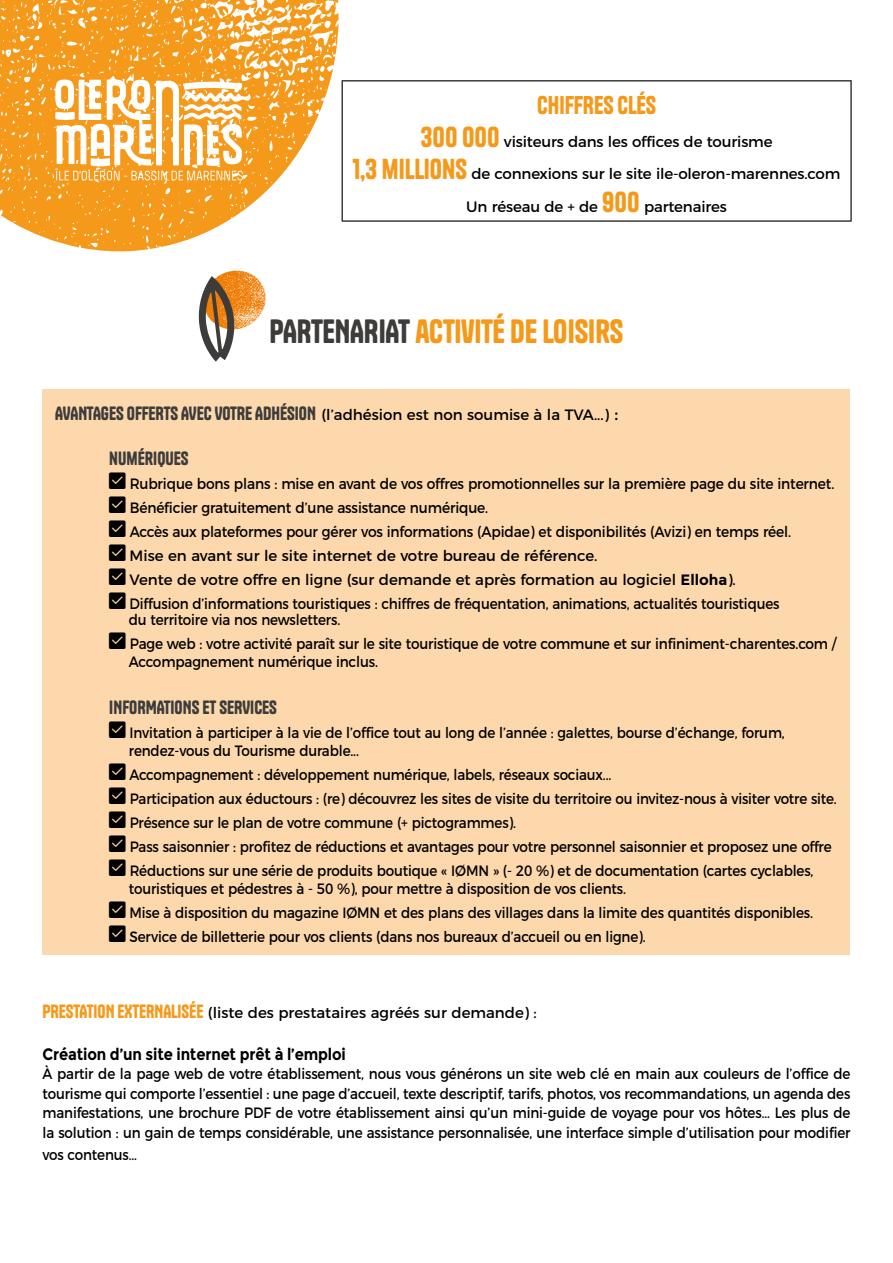
<style>
.page{position:relative;width:893px;height:1263px;background:#fff}
.page>*{position:absolute;margin:0;border:0;box-sizing:border-box;transform-origin:0 0}
.t1{font:31.5px "Tanker";letter-spacing:-.005em;color:#f5991a}
.t2{font:24px "Tanker";letter-spacing:-.005em;color:#f5991a}
.t3{font:18px "Tanker";color:#3d3c3b}
.t4{font:700 16.5px "Montserrat";letter-spacing:-.01em;color:#000;scale:.9 1}
.t5{font:15px/24px "Montserrat";letter-spacing:-.01em;color:#000;scale:.9 1}
.t6{font:15px/24px "Montserrat";letter-spacing:-.01em;color:#000;scale:.92 1}
.t7{font:15px/32.4px "Montserrat";letter-spacing:-.01em;color:#000;text-align:center}
.t8{font:15px "Montserrat";letter-spacing:-.01em;color:#000;scale:.91 1}
.s1{font-family:"Tanker";font-size:27px;color:#f5991a}
.s2{color:#3d3c3b}
.s3{font-family:"Tanker";font-size:18px;color:#3d3c3b}
.s4{font-size:18px}
.s5{font-weight:700}
.s6{font-family:"Tanker";font-size:18px;color:#f5991a}
</style>
<div class="page">
<svg style="left:0;top:0;width:339px;height:252px;fill:#f5991a"></svg>
<svg style="left:261px;top:62px;width:2px;height:6px"></svg>
<svg style="left:268px;top:21px;width:6px;height:12px"></svg>
<svg style="left:306px;top:6px;width:5px;height:5px"></svg>
<div style="left:43px;top:389px;width:807px;height:566px;background:#fdd8ac"></div>
<svg style="left:55px;top:79px;width:188px;height:101px"></svg>
<div style="left:341px;top:80px;width:511px;height:142px;border:2px solid #3d3c3b"></div>
<svg style="left:198px;top:271px;width:68px;height:91px"></svg>
<h2 class="t2" style="left:537px;top:90px;width:120px">CHIFFRES CLÉS</h2>
<p class="t7" style="left:353px;top:124px;width:489px"><span class="s1">300 000</span> visiteurs dans les offices de tourisme<br><span class="s1">1,3 MILLIONS</span> de connexions sur le site ile-oleron-marennes.com<br>Un réseau de + de <span class="s1">900</span> partenaires</p>
<h1 class="t1" style="left:270px;top:312px;width:355px"><span class="s2">PARTENARIAT</span> ACTIVITÉ DE LOISIRS</h1>
<p class="t7" style="left:55px;top:397px;width:565px"><span class="s3">AVANTAGES OFFERTS AVEC VOTRE ADHÉSION</span> (l’adhésion est non soumise à la TVA...) <span class="s4">:</span></p>
<p class="t3" style="left:109px;top:447px;width:81px">NUMÉRIQUES</p>
<p class="t6" style="left:130px;top:470px;width:768px">Rubrique bons plans : mise en avant de vos offres promotionnelles sur la première page du site internet.<br>Bénéficier gratuitement d’une assistance numérique.<br>Accès aux plateformes pour gérer vos informations (Apidae) et disponibilités (Avizi) en temps réel.<br>Mise en avant sur le site internet de votre bureau de référence.<br>Vente de votre offre en ligne (sur demande et après formation au logiciel <span class="s5">Elloha</span>).<br>Diffusion d’informations touristiques : chiffres de fréquentation, animations, actualités touristiques</p>
<p class="t5" style="left:129px;top:607px;width:788px">du territoire via nos newsletters.<br>Page web : votre activité paraît sur le site touristique de votre commune et sur infiniment-charentes.com /</p>
<p class="t8" style="left:129px;top:650px;width:275px">Accompagnement numérique inclus.</p>
<p class="t3" style="left:109px;top:696px;width:169px">INFORMATIONS ET SERVICES</p>
<p class="t5" style="left:129px;top:722px;width:730px;line-height:18px">Invitation à participer à la vie de l’office tout au long de l’année : galettes, bourse d’échange, forum, rendez-vous du Tourisme durable...</p>
<p class="t5" style="left:130px;top:761px;width:787px">Accompagnement : développement numérique, labels, réseaux sociaux...<br>Participation aux éductours : (re) découvrez les sites de visite du territoire ou invitez-nous à visiter votre site.<br>Présence sur le plan de votre commune (+ pictogrammes).<br>Pass saisonnier : profitez de réductions et avantages pour votre personnel saisonnier et proposez une offre Réductions sur une série de produits boutique « IØMN » (- 20 %) et de documentation (cartes cyclables,</p>
<p class="t5" style="left:129px;top:875px;width:762px">touristiques et pédestres à - 50 %), pour mettre à disposition de vos clients.<br>Mise à disposition du magazine IØMN et des plans des villages dans la limite des quantités disponibles.<br>Service de billetterie pour vos clients (dans nos bureaux d’accueil ou en ligne).</p>
<p class="t7" style="left:43px;top:995px;width:496px"><span class="s6">PRESTATION EXTERNALISÉE</span> (liste des prestataires agréés sur demande) :</p>
<p class="t4" style="left:43px;top:1044px;width:339px">Création d’un site internet prêt à l’emploi</p>
<p class="t5" style="left:43px;top:1063px;width:899px;line-height:19.5px;text-align:justify">À partir de la page web de votre établissement, nous vous générons un site web clé en main aux couleurs de l’office de tourisme qui comporte l’essentiel : une page d’accueil, texte descriptif, tarifs, photos, vos recommandations, un agenda des manifestations, une brochure PDF de votre établissement ainsi qu’un mini-guide de voyage pour vos hôtes… Les plus de la solution : un gain de temps considérable, une assistance personnalisée, une interface simple d’utilisation pour modifier</p>
<p class="t5" style="left:43px;top:1141px;width:106px">vos contenus…</p>
</div>
